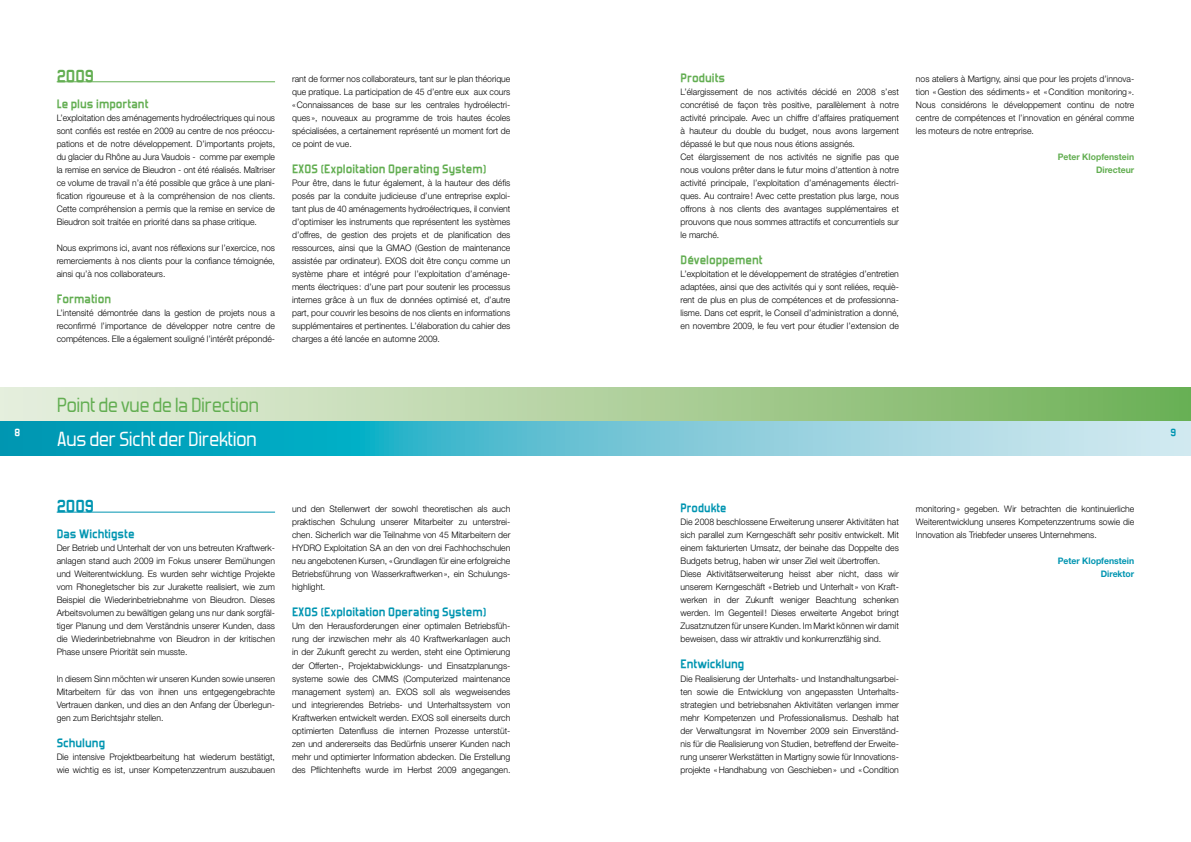
<style>
.page{position:relative;width:1191px;height:842px;background:#fff}
.page>*{position:absolute;margin:0;border:0;box-sizing:border-box;transform-origin:0 0}
.t1{font:24px "Forgotten Futurist";color:#63ae52}
.t2{font:24px "Forgotten Futurist";color:#fff}
.t3{font:700 20px "Forgotten Futurist";color:#63ae52;scale:.96 1}
.t4{font:700 20px "Forgotten Futurist";color:#0095b1;scale:.96 1}
.t5{font:700 14px "Forgotten Futurist";color:#63ae52}
.t6{font:700 14px "Forgotten Futurist";color:#0095b1}
.t7{font:700 14px "Forgotten Futurist";color:#0095b1;scale:.96 1}
.t8{font:700 12px "Forgotten Futurist";color:#fff}
.t9{font:700 12px "Forgotten Futurist";color:#0095b1}
.t10{font:300 9px/13px "Helvetica Neue";color:#000;text-align:justify;scale:.96 1}
.t11{font:300 9px/13px "Helvetica Neue";color:#000;text-align:justify;scale:.95 1}
.t12{font:700 9px/13px "Helvetica Neue";color:#63ae52;text-align:right;scale:.96 1}
.t13{font:700 9px/13px "Helvetica Neue";color:#0095b1;text-align:right;scale:.96 1}
</style>
<div class="page">
<div style="left:0;top:388px;width:1191px;height:34px;background:linear-gradient(to right,#eef2e4,#71b158)"></div>
<svg style="left:0;top:422px;width:1191px;height:34px;background:#60c1d3"></svg>
<hr style="left:57px;top:82px;width:218px;height:1px;background:#63ae52">
<hr style="left:57px;top:512px;width:218px;height:1px;background:#0095b1">
<h3 class="t8" style="left:15px;top:427px;width:7px">8</h3>
<h2 class="t3" style="left:57px;top:67px;width:41px">2009</h2>
<h3 class="t5" style="left:57px;top:97px;width:93px">Le plus important</h3>
<p class="t11" style="left:57px;top:111px;width:231px">L’exploitation des aménagements hydroélectriques qui nous sont confiés est restée en 2009 au centre de nos préoccu&shy;pations et de notre développement. D’importants projets, du glacier du Rhône au Jura Vaudois - comme par exemple la remise en service de Bieudron - ont été réalisés. Maîtriser ce volume de travail n’a été possible que grâce à une plani&shy;fication rigoureuse et à la compréhension de nos clients.<br>Cette compréhension a permis que la remise en service de Bieudron soit traitée en priorité dans sa phase critique.</p>
<p class="t10" style="left:57px;top:241px;width:229px">Nous exprimons ici, avant nos réflexions sur l’exercice, nos remerciements à nos clients pour la confiance témoignée, ainsi qu’à nos collaborateurs.</p>
<h3 class="t5" style="left:57px;top:293px;width:56px">Formation</h3>
<p class="t10" style="left:57px;top:306px;width:229px">L’intensité démontrée dans la gestion de projets nous a reconfirmé l’importance de développer notre centre de compétences. Elle a également souligné l’intérêt prépondé-</p>
<p class="t10" style="left:292px;top:72px;width:229px">rant de former nos collaborateurs, tant sur le plan théorique que pratique. La participation de 45 d’entre eux aux cours «Connaissances de base sur les centrales hydroélectri&shy;ques », nouveaux au programme de trois hautes écoles spécialisées, a certainement représenté un moment fort de ce point de vue.</p>
<h3 class="t5" style="left:292px;top:163px;width:196px">EXOS (Exploitation Operating System)</h3>
<p class="t10" style="left:292px;top:176px;width:229px">Pour être, dans le futur également, à la hauteur des défis posés par la conduite judicieuse d’une entreprise exploi&shy;tant plus de 40 aménagements hydroélectriques, il convient d’optimiser les instruments que représentent les systèmes d’offres, de gestion des projets et de planification des ressources, ainsi que la GMAO (Gestion de maintenance assistée par ordinateur). EXOS doit être conçu comme un système phare et intégré pour l’exploitation d’aménage&shy;ments électriques : d’une part pour soutenir les processus internes grâce à un flux de données optimisé et, d’autre part, pour couvrir les besoins de nos clients en informations supplémentaires et pertinentes. L’élaboration du cahier des charges a été lancée en automne 2009.</p>
<h1 class="t1" style="left:57px;top:395px;width:203px">Point de vue de la Direction</h1>
<h1 class="t2" style="left:57px;top:429px;width:201px">Aus der Sicht der Direktion</h1>
<h2 class="t4" style="left:57px;top:497px;width:41px">2009</h2>
<h3 class="t6" style="left:57px;top:528px;width:79px">Das Wichtigste</h3>
<p class="t10" style="left:57px;top:541px;width:229px">Der Betrieb und Unterhalt der von uns betreuten Kraftwerk&shy;anlagen stand auch 2009 im Fokus unserer Bemühungen und Weiterentwicklung. Es wurden sehr wichtige Projekte vom Rhonegletscher bis zur Jurakette realisiert, wie zum Beispiel die Wiederinbetriebnahme von Bieudron. Dieses Arbeitsvolumen zu bewältigen gelang uns nur dank sorgfäl&shy;tiger Planung und dem Verständnis unserer Kunden, dass die Wiederinbetriebnahme von Bieudron in der kritischen Phase unsere Priorität sein musste.</p>
<p class="t10" style="left:57px;top:672px;width:229px">In diesem Sinn möchten wir unseren Kunden sowie unseren Mitarbeitern für das von ihnen uns entgegengebrachte Vertrauen danken, und dies an den Anfang der Überlegun&shy;gen zum Berichtsjahr stellen.</p>
<h3 class="t6" style="left:57px;top:736px;width:50px">Schulung</h3>
<p class="t10" style="left:57px;top:750px;width:229px">Die intensive Projektbearbeitung hat wiederum bestätigt, wie wichtig es ist, unser Kompetenzzentrum auszubauen</p>
<p class="t10" style="left:292px;top:502px;width:229px">und den Stellenwert der sowohl theoretischen als auch praktischen Schulung unserer Mitarbeiter zu unterstrei&shy;chen. Sicherlich war die Teilnahme von 45 Mitarbeitern der HYDRO Exploitation SA an den von drei Fachhochschulen neu angebotenen Kursen, «Grundlagen für eine erfolgreiche Betriebsführung von Wasserkraftwerken», ein Schulungs&shy;highlight.</p>
<h3 class="t6" style="left:292px;top:606px;width:196px">EXOS (Exploitation Operating System)</h3>
<p class="t10" style="left:292px;top:619px;width:229px">Um den Herausforderungen einer optimalen Betriebsfüh&shy;rung der inzwischen mehr als 40 Kraftwerkanlagen auch in der Zukunft gerecht zu werden, steht eine Optimierung der Offerten-, Projektabwicklungs- und Einsatzplanungs&shy;systeme sowie des CMMS (Computerized maintenance management system) an. EXOS soll als wegweisendes und integrierendes Betriebs- und Unterhaltssystem von Kraftwerken entwickelt werden. EXOS soll einerseits durch optimierten Datenfluss die internen Prozesse unterstüt&shy;zen und andererseits das Bedürfnis unserer Kunden nach mehr und optimierter Information abdecken. Die Erstellung des Pflichtenhefts wurde im Herbst 2009 angegangen.</p>
<h3 class="t5" style="left:680px;top:71px;width:46px">Produits</h3>
<p class="t10" style="left:680px;top:85px;width:229px;text-align:left">L’élargissement de nos activités décidé en 2008 s’est concrétisé de façon très positive, parallèlement à notre activité principale. Avec un chiffre d’affaires pratiquement à hauteur du double du budget, nous avons largement dépassé le but que nous nous étions assignés.<br>Cet élargissement de nos activités ne signifie pas que nous voulons prêter dans le futur moins d’attention à notre activité principale, l’exploitation d’aménagements électri&shy;ques. Au contraire! Avec cette prestation plus large, nous offrons à nos clients des avantages supplémentaires et prouvons que nous sommes attractifs et concurrentiels sur le marché.</p>
<h3 class="t5" style="left:680px;top:254px;width:84px">Développement</h3>
<p class="t10" style="left:680px;top:267px;width:229px">L’exploitation et le développement de stratégies d’entretien adaptées, ainsi que des activités qui y sont reliées, requiè&shy;rent de plus en plus de compétences et de professionna&shy;lisme. Dans cet esprit, le Conseil d’administration a donné, en novembre 2009, le feu vert pour étudier l’extension de</p>
<p class="t10" style="left:916px;top:72px;width:229px">nos ateliers à Martigny, ainsi que pour les projets d’innova&shy;tion «Gestion des sédiments » et «Condition monitoring».<br>Nous considérons le développement continu de notre centre de compétences et l’innovation en général comme les moteurs de notre entreprise.</p>
<p class="t12" style="left:1057px;top:150px;width:81px">Peter Klopfenstein<br>Directeur</p>
<h3 class="t7" style="left:680px;top:502px;width:49px">Produkte</h3>
<p class="t10" style="left:680px;top:515px;width:229px;text-align:left">Die 2008 beschlossene Erweiterung unserer Aktivitäten hat sich parallel zum Kerngeschäft sehr positiv entwickelt. Mit einem fakturierten Umsatz, der beinahe das Doppelte des Budgets betrug, haben wir unser Ziel weit übertroffen.<br>Diese Aktivitätserweiterung heisst aber nicht, dass wir unserem Kerngeschäft «Betrieb und Unterhalt » von Kraft&shy;werken in der Zukunft weniger Beachtung schenken werden. Im Gegenteil ! Dieses erweiterte Angebot bringt Zusatznutzen für unsere Kunden. Im Markt können wir damit beweisen, dass wir attraktiv und konkurrenzfähig sind.</p>
<h3 class="t6" style="left:680px;top:658px;width:65px">Entwicklung</h3>
<p class="t10" style="left:680px;top:672px;width:229px">Die Realisierung der Unterhalts- und Instandhaltungsarbei&shy;ten sowie die Entwicklung von angepassten Unterhalts&shy;strategien und betriebsnahen Aktivitäten verlangen immer mehr Kompetenzen und Professionalismus. Deshalb hat der Verwaltungsrat im November 2009 sein Einverständ&shy;nis für die Realisierung von Studien, betreffend der Erweite&shy;rung unserer Werkstätten in Martigny sowie für Innovations&shy;projekte «Handhabung von Geschieben» und «Condition</p>
<p class="t10" style="left:916px;top:502px;width:229px">monitoring» gegeben. Wir betrachten die kontinuierliche Weiterentwicklung unseres Kompetenzzentrums sowie die Innovation als Triebfeder unseres Unternehmens.</p>
<p class="t13" style="left:1057px;top:554px;width:81px">Peter Klopfenstein<br>Direktor</p>
<h3 class="t9" style="left:1170px;top:427px;width:7px">9</h3>
</div>
